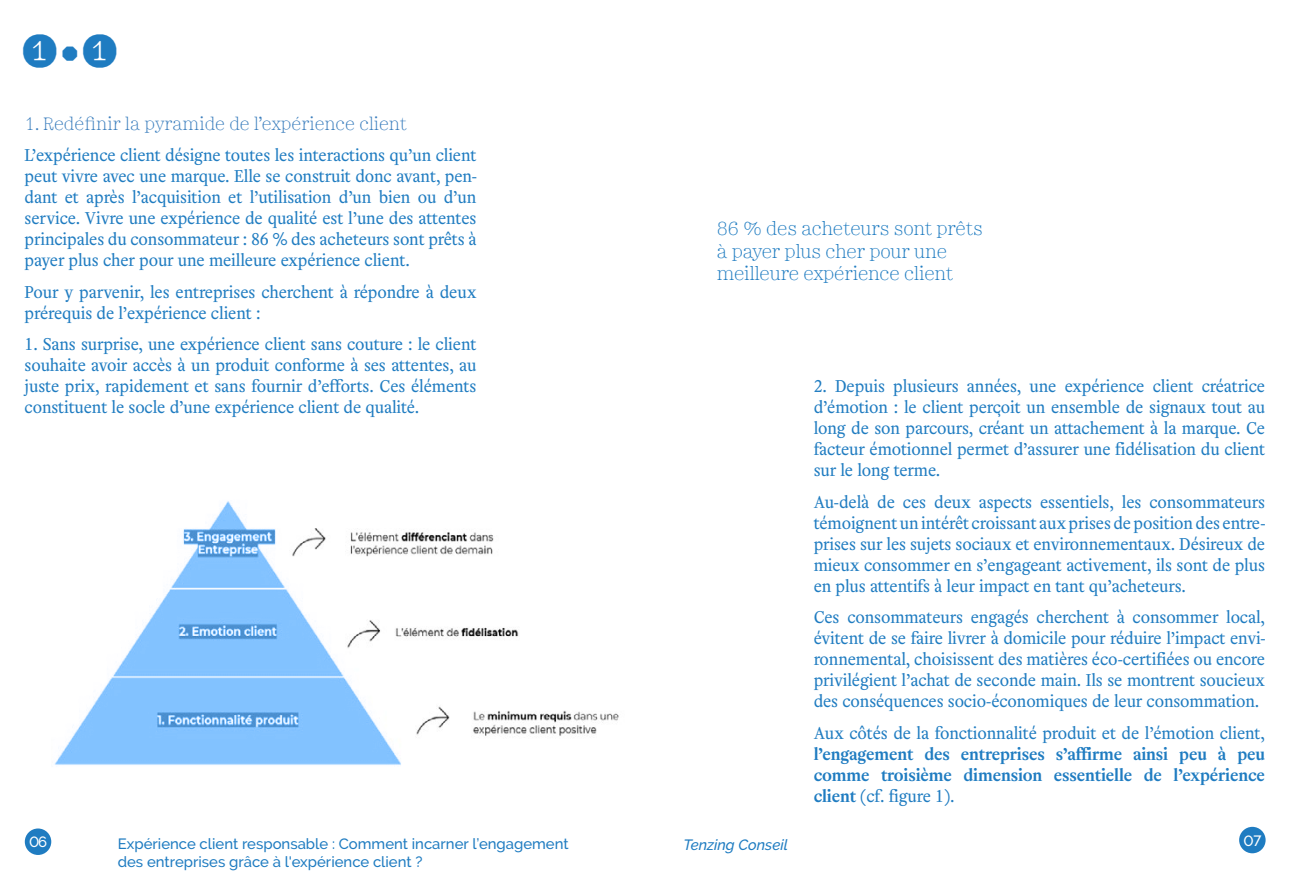
<style>
.page{position:relative;width:1290px;height:893px;background:#fff}
.page>*{position:absolute;margin:0;border:0;box-sizing:border-box;transform-origin:0 0}
.t1{font:300 43.75px "Minotaur";color:#1f7cc1}
.t2{font:17.85px/21px "Helvetius";letter-spacing:-.01em;color:#1f7cc1;text-align:justify}
.t3{font:700 17.85px/21px "Helvetius";letter-spacing:-.01em;color:#1f7cc1;text-align:justify}
.t4{font:300 17.85px/22.8px "Minotaur";letter-spacing:-.01em;color:#1f7cc1}
.t5{font:300 17.15px "Minotaur";letter-spacing:-.005em;color:#397dbd}
.t6{font:500 14.88px/17.8px "Raleway";color:#1f7cc1}
.t7{font:italic 500 14.88px "Raleway";color:#1f7cc1}
.t8{font:500 14.88px "Raleway";color:#fff}
.s1{font-weight:400}
</style>
<div class="page">
<div style="left:25px;top:828px;width:26px;height:27px;background:#1f7cc1;border-radius:50%"></div>
<div style="left:1239px;top:827px;width:26px;height:26px;background:#1f7cc1;border-radius:50%"></div>
<img style="left:410px;top:532px;width:209px;height:204px">
<svg style="left:54px;top:501px;width:356px;height:264px"></svg>
<h1 class="t1" style="left:21px;top:17px;width:99px">➊●➊</h1>
<p class="t5" style="left:25px;top:110px;width:384px">1. Redéfinir la pyramide de l’expérience client</p>
<p class="t2" style="left:25px;top:145px;width:453px">L’expérience client désigne toutes les interactions qu’un client peut vivre avec une marque. Elle se construit donc avant, pen&shy;dant et après l’acquisition et l’utilisation d’un bien ou d’un service. Vivre une expérience de qualité est l’une des attentes principales du consommateur : 86 % des acheteurs sont prêts à payer plus cher pour une meilleure expérience client.</p>
<p class="t2" style="left:25px;top:281px;width:453px">Pour y parvenir, les entreprises cherchent à répondre à deux prérequis de l’expérience client :</p>
<p class="t2" style="left:25px;top:334px;width:453px">1. Sans surprise, une expérience client sans couture : le client souhaite avoir accès à un produit conforme à ses attentes, au juste prix, rapidement et sans fournir d’efforts. Ces éléments constituent le socle d’une expérience client de qualité.</p>
<p class="t4" style="left:717px;top:216px;width:267px">86 % des acheteurs sont prêts à payer plus cher pour une meilleure expérience client</p>
<p class="t2" style="left:814px;top:376px;width:453px">2. Depuis plusieurs années, une expérience client créatrice d’émotion : le client perçoit un ensemble de signaux tout au long de son parcours, créant un attachement à la marque. Ce facteur émotionnel permet d’assurer une fidélisation du client sur le long terme.</p>
<p class="t2" style="left:814px;top:491px;width:453px">Au-delà de ces deux aspects essentiels, les consommateurs témoignent un intérêt croissant aux prises de position des entre&shy;prises sur les sujets sociaux et environnementaux. Désireux de mieux consommer en s’engageant activement, ils sont de plus en plus attentifs à leur impact en tant qu’acheteurs.</p>
<p class="t2" style="left:814px;top:607px;width:453px">Ces consommateurs engagés cherchent à consommer local, évitent de se faire livrer à domicile pour réduire l’impact envi&shy;ronnemental, choisissent des matières éco-certifiées ou encore privilégient l’achat de seconde main. Ils se montrent soucieux des conséquences socio-économiques de leur consommation.</p>
<p class="t2" style="left:814px;top:722px;width:453px">Aux côtés de la fonctionnalité produit et de l’émotion client,</p>
<p class="t3" style="left:814px;top:743px;width:453px">l’engagement des entreprises s’affirme ainsi peu à peu comme troisième dimension essentielle de l’expérience client <span class="s1">(cf. figure 1).</span></p>
<p class="t8" style="left:29px;top:834px;width:19px">06</p>
<p class="t6" style="left:118px;top:834px;width:452px">Expérience client responsable : Comment incarner l’engagement des entreprises grâce à l'expérience client ?</p>
<p class="t7" style="left:683px;top:836px;width:106px">Tenzing Conseil</p>
<p class="t8" style="left:1243px;top:832px;width:19px">07</p>
</div>
